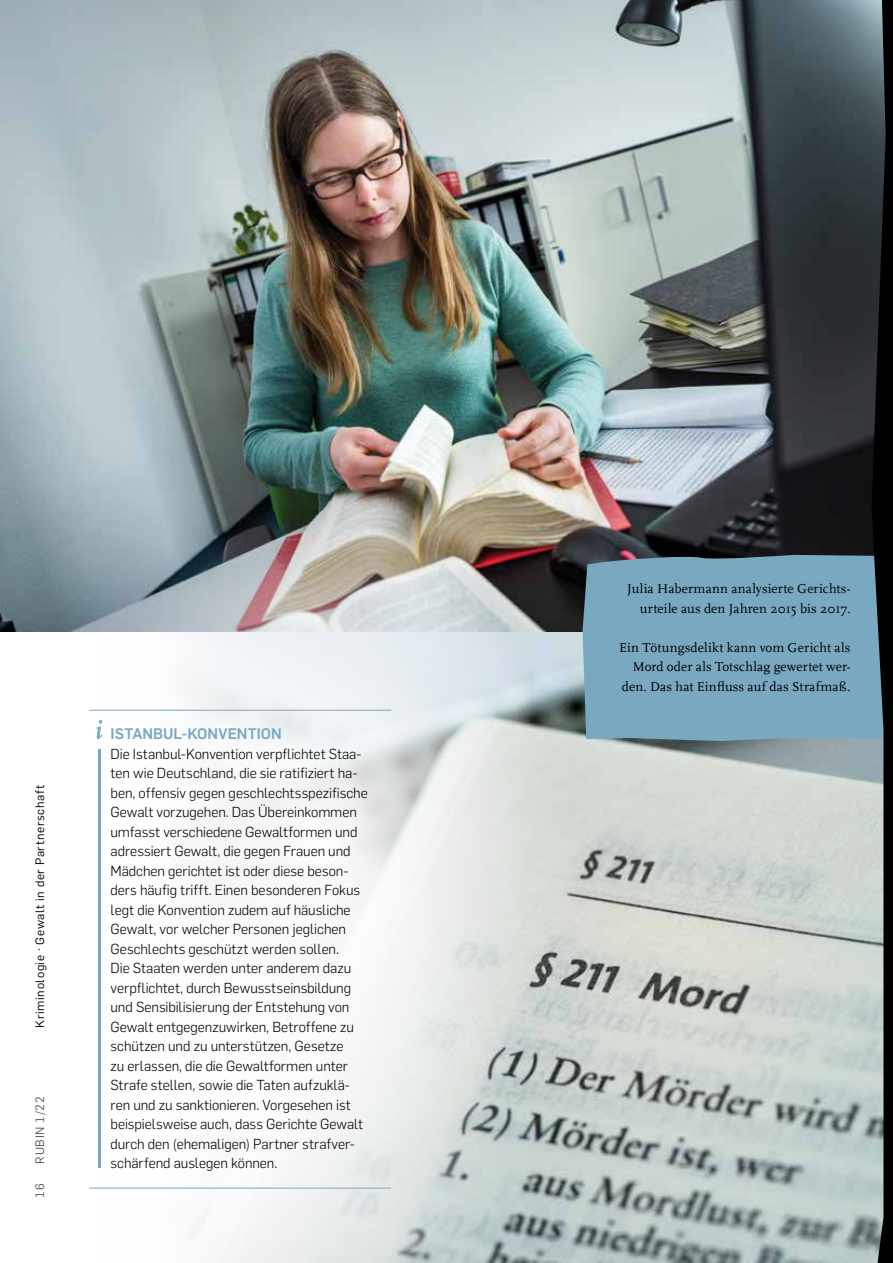
<style>
.page{position:relative;width:893px;height:1263px;background:#fff}
.page>*{position:absolute;margin:0;border:0;box-sizing:border-box;transform-origin:0 0}
.t1{font:700 15px "Rub Flama";color:#79a8c1}
.t2{font:300 14.25px/19.5px "Rub Flama";letter-spacing:-.005em;color:#000}
.t3{font:13.5px/19.5px "RUB Scala MZ";letter-spacing:.01em;color:#000;text-align:right}
.t4{font:12px "Rub Flama";letter-spacing:.05em;color:#000}
.t5{font:12px "Rub Flama";letter-spacing:.055em;color:#575756}
</style>
<div class="page">
<img style="left:102px;top:631px;width:770px;height:632px">
<img style="left:0;top:0;width:872px;height:631px">
<div style="left:583px;top:555px;width:289px;height:186px;background:#79a8c1"></div>
<svg style="left:872px;top:0;width:21px;height:1263px;background:#3d4547"></svg>
<svg style="left:89px;top:1026px;width:402px;height:237px"></svg>
<svg style="left:61px;top:513px;width:516px;height:665px"></svg>
<hr style="left:89px;top:710px;width:302px;height:1px;background:#79a8c1">
<hr style="left:98px;top:749px;width:3px;height:419px;background:#79a8c1">
<hr style="left:89px;top:1188px;width:302px;height:1px;background:#79a8c1">
<svg style="left:96px;top:720px;width:6px;height:19px"></svg>
<p class="t4" style="left:32px;top:1027px;width:244px;rotate:-90deg">Kriminologie · Gewalt in der Partnerschaft</p>
<p class="t5" style="left:32px;top:1163px;width:69px;rotate:-90deg">RUBIN 1/22</p>
<p class="t5" style="left:32px;top:1197px;width:15px;rotate:-90deg">16</p>
<p class="t1" style="left:111px;top:723px;width:173px">ISTANBUL-KONVENTION</p>
<p class="t2" style="left:111px;top:743px;width:259px">Die Istanbul-Konvention verpflichtet Staa&shy;ten wie Deutschland, die sie ratifiziert ha&shy;ben, offensiv gegen geschlechtsspezifische Gewalt vorzugehen. Das Übereinkommen umfasst verschiedene Gewaltformen und adressiert Gewalt, die gegen Frauen und Mädchen gerichtet ist oder diese beson&shy;ders häufig trifft. Einen besonderen Fokus legt die Konvention zudem auf häusliche Gewalt, vor welcher Personen jeglichen Geschlechts geschützt werden sollen.<br>Die Staaten werden unter anderem dazu verpflichtet, durch Bewusstseinsbildung und Sensibilisierung der Entstehung von Gewalt entgegenzuwirken, Betroffene zu schützen und zu unterstützen, Gesetze<br>zu erlassen, die die Gewaltformen unter Strafe stellen, sowie die Taten aufzuklä&shy;ren und zu sanktionieren. Vorgesehen ist beispielsweise auch, dass Gerichte Gewalt durch den (ehemaligen) Partner strafver&shy;schärfend auslegen können.</p>
<p class="t3" style="left:627px;top:578px;width:225px">Julia Habermann analysierte Gerichts&shy;urteile aus den Jahren 2015 bis 2017.</p>
<p class="t3" style="left:619px;top:637px;width:233px">Ein Tötungsdelikt kann vom Gericht als<br>Mord oder als Totschlag gewertet wer&shy;den. Das hat Einfluss auf das Strafmaß.</p>
</div>
